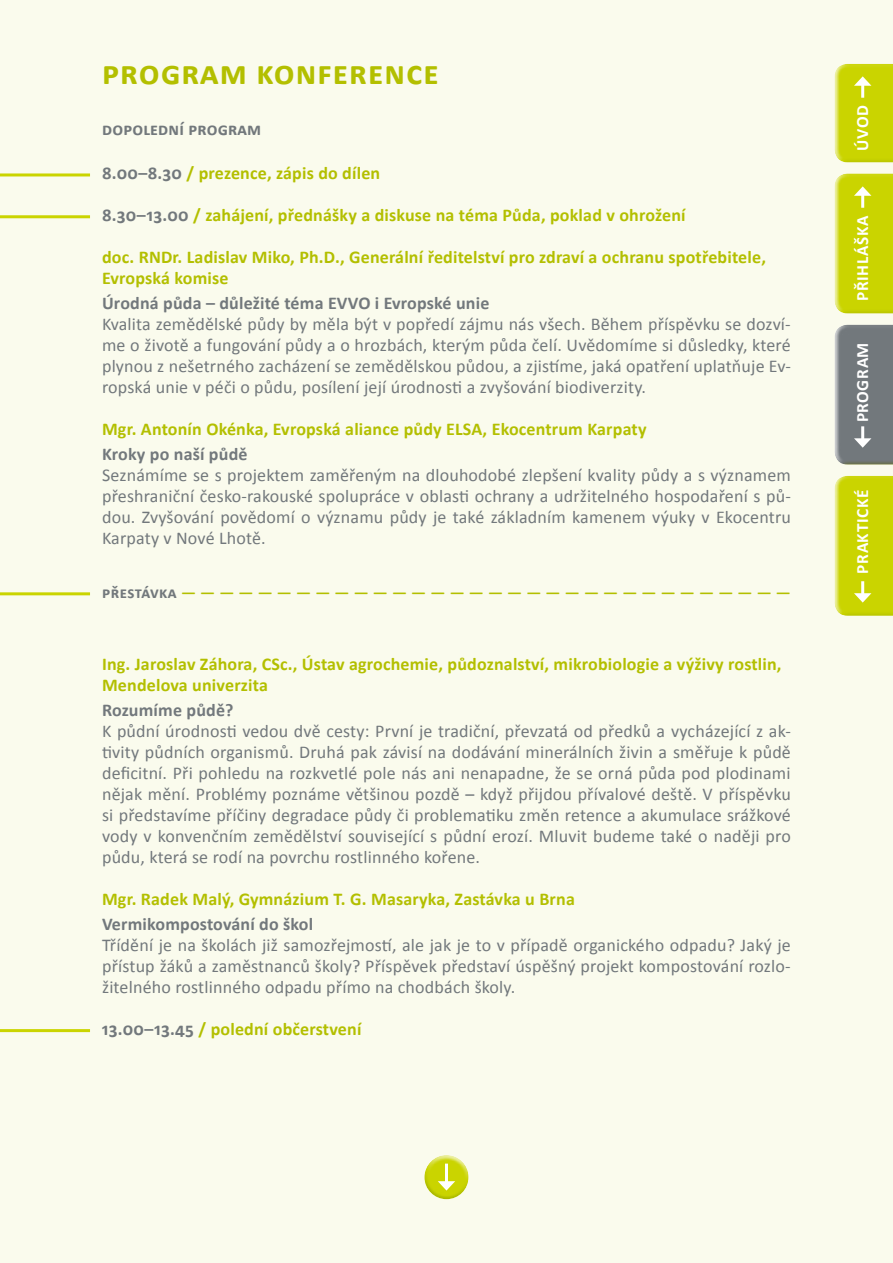
<style>
.page{position:relative;width:893px;height:1263px;background:#fafbed}
.page>*{position:absolute;margin:0;border:0;box-sizing:border-box;transform-origin:0 0}
.t1{font:700 34.5px "Calibri";color:#b3bf00}
.t2{font:18px/21px "Calibri";letter-spacing:.01em;color:#72787c;text-align:justify}
.t3{font:700 18px/21px "Calibri";letter-spacing:.01em;color:#b3bf00}
.t4{font:700 18px "Calibri";letter-spacing:.01em;color:#72787c}
.t5{font:700 17.25px "Calibri";letter-spacing:.03em;color:#fff}
.t6{font:700 16.5px "Calibri";color:#b3bf00}
.s1{color:#72787c}
</style>
<div class="page">
<hr style="left:0;top:173px;width:90px;height:3px;background:#cad400">
<hr style="left:0;top:215px;width:90px;height:3px;background:#cad400">
<hr style="left:0;top:1029px;width:90px;height:3px;background:#cad400">
<hr style="left:0;top:592px;width:90px;height:3px;background:#cad400">
<div style="left:421px;top:1153px;width:52px;height:29px;background:#fff;opacity:.75"></div>
<div style="left:420px;top:1167px;width:52px;height:33px;background:#cad400;opacity:.75"></div>
<hr style="left:445px;top:1163px;width:3px;height:21px;background:#fff">
<svg style="left:438px;top:1181px;width:17px;height:9px"></svg>
<div style="left:830px;top:471px;width:63px;height:149px;background:#fff;opacity:.75"></div>
<div style="left:841px;top:472px;width:52px;height:148px;background:#cad400"></div>
<div style="left:830px;top:169px;width:63px;height:148px;background:#fff;opacity:.75"></div>
<div style="left:841px;top:170px;width:52px;height:148px;background:#cad400"></div>
<div style="left:830px;top:320px;width:63px;height:148px;background:#fff;opacity:.75"></div>
<div style="left:841px;top:321px;width:52px;height:148px;background:#cad400;opacity:.75"></div>
<div style="left:830px;top:59px;width:63px;height:107px;background:#fff;opacity:.75"></div>
<div style="left:841px;top:60px;width:52px;height:107px;background:#cad400"></div>
<h1 class="t1" style="left:102px;top:51px;width:338px">program konference</h1>
<p class="t4" style="left:102px;top:118px;width:161px">dopolední program</p>
<p class="t3" style="left:102px;top:162px;width:280px"><span class="s1">8.00–8.30</span> / prezence, zápis do dílen</p>
<p class="t3" style="left:102px;top:204px;width:585px"><span class="s1">8.30–13.00</span> / zahájení, přednášky a diskuse na téma Půda, poklad v ohrožení</p>
<p class="t3" style="left:102px;top:246px;width:665px">doc. RN Dr. Ladislav Miko, Ph.D., Generální ředitelství pro zdraví a ochranu spotřebitele,<br>Evropská komise</p>
<p class="t4" style="left:102px;top:291px;width:238px">Úrodná půda – důležité téma EVVO</p>
<p class="t4" style="left:375px;top:291px;width:116px">i Evropské unie</p>
<p class="t2" style="left:102px;top:313px;width:690px">Kvalita zemědělské půdy by měla být v popředí zájmu nás všech. Během příspěvku se dozví&shy;me o životě a fungování půdy a o hrozbách, kterým půda čelí. Uvědomíme si důsledky, které plynou z nešetrného zacházení se zemědělskou půdou, a zjistíme, jaká opatření uplatňuje Ev&shy;ropská unie v péči o půdu, posílení její úrodnosti a zvyšování biodiverzity.</p>
<p class="t3" style="left:102px;top:418px;width:546px">Mgr. Antonín Okénka, Evropská aliance půdy ELSA, Ekocentrum Karpaty</p>
<p class="t4" style="left:102px;top:443px;width:147px">Kroky po naší půdě</p>
<p class="t2" style="left:102px;top:465px;width:690px">Seznámíme se s projektem zaměřeným na dlouhodobé zlepšení kvality půdy a s významem přeshraniční česko-rakouské spolupráce v oblasti ochrany a udržitelného hospodaření s pů&shy;dou. Zvyšování povědomí o významu půdy je také základním kamenem výuky v Ekocentru Karpaty v Nové Lhotě.</p>
<p class="t6" style="left:102px;top:582px;width:690px"><span class="s1">přestávka</span> — — — — — — — — — — — — — — — — — — — — — — — — — — — — — — — —</p>
<p class="t3" style="left:102px;top:653px;width:681px">Ing. Jaroslav Záhora, CSc., Ústav agrochemie, půdoznalství, mikrobiologie a výživy rostlin,<br>Mendelova univerzita</p>
<p class="t4" style="left:102px;top:698px;width:133px">Rozumíme půdě?</p>
<p class="t2" style="left:102px;top:720px;width:690px">K půdní úrodnosti vedou dvě cesty: První je tradiční, převzatá od předků a vycházející z ak&shy;tivity půdních organismů. Druhá pak závisí na dodávání minerálních živin a směřuje k půdě deficitní. Při pohledu na rozkvetlé pole nás ani nenapadne, že se orná půda pod plodinami nějak mění. Problémy poznáme většinou pozdě – když přijdou přívalové deště. V příspěvku si představíme příčiny degradace půdy či problematiku změn retence a akumulace srážkové vody v konvenčním zemědělství související s půdní erozí. Mluvit budeme také o naději pro půdu, která se rodí na povrchu rostlinného kořene.</p>
<p class="t3" style="left:102px;top:888px;width:474px">Mgr. Radek Malý, Gymnázium T. G. Masaryka, Zastávka u Brna</p>
<p class="t4" style="left:102px;top:913px;width:213px">Vermikompostování do škol</p>
<p class="t2" style="left:102px;top:935px;width:690px">Třídění je na školách již samozřejmostí, ale jak je to v případě organického odpadu? Jaký je přístup žáků a zaměstnanců školy? Příspěvek představí úspěšný projekt kompostování rozlo&shy;žitelného rostlinného odpadu přímo na chodbách školy.</p>
<p class="t3" style="left:102px;top:1019px;width:261px"><span class="s1">13.00–13.45</span> / polední občerstvení</p>
<p class="t5" style="left:851px;top:151px;width:47px;rotate:-90deg">úvod</p>
<p class="t5" style="left:851px;top:301px;width:87px;rotate:-90deg">přihláška</p>
<p class="t5" style="left:851px;top:422px;width:82px;rotate:-90deg">program</p>
<p class="t5" style="left:851px;top:574px;width:85px;rotate:-90deg">PRAKTICKÉ</p>
</div>
